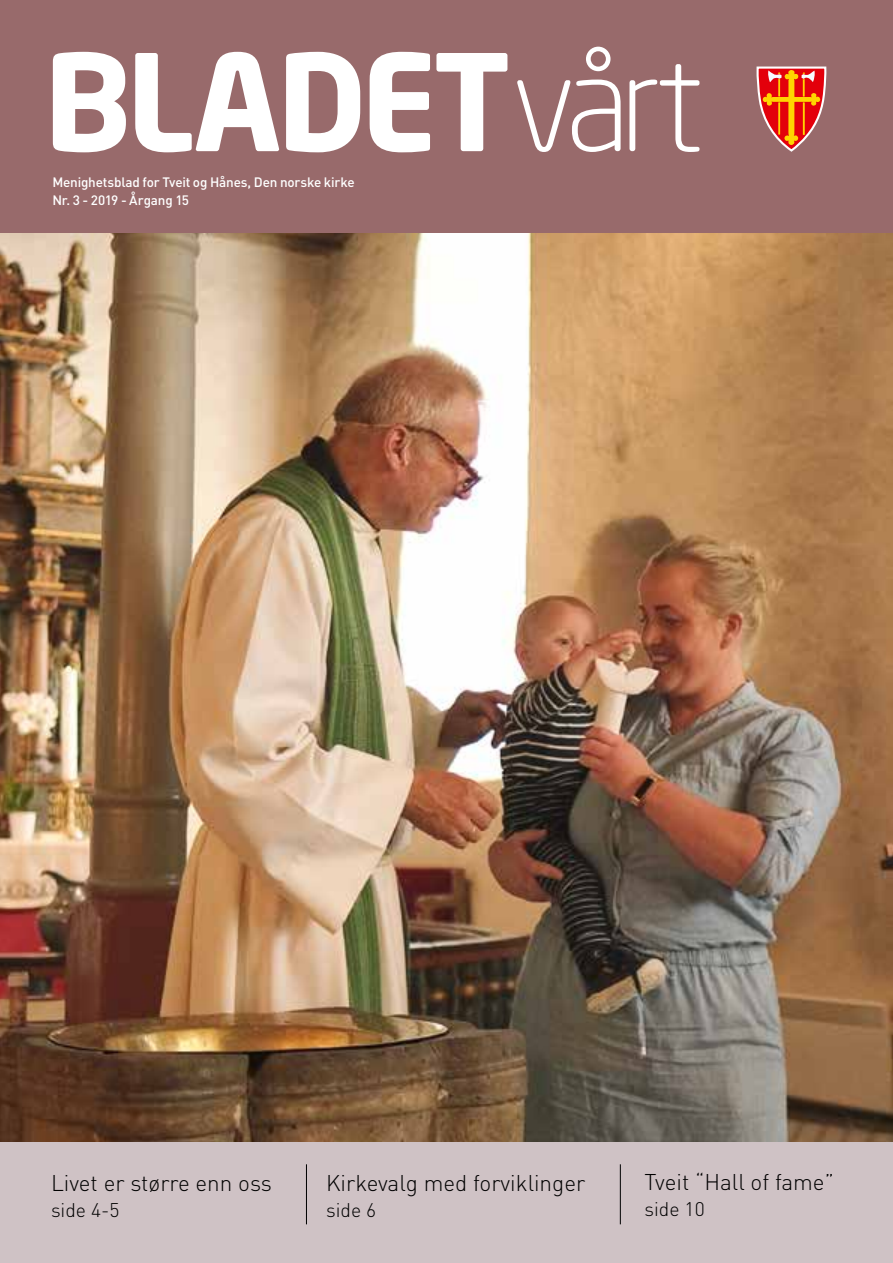
<style>
.page{position:relative;width:893px;height:1263px;background:#fff}
.page>*{position:absolute;margin:0;border:0;box-sizing:border-box;transform-origin:0 0}
.t1{font:700 132.15px "Neo Sans";letter-spacing:-.035em;color:#fff}
.t2{font:300 22.5px "DIN";color:#000}
.t3{font:300 19.5px "DIN";color:#000}
.t4{font:500 13.5px/18.8px "DIN";letter-spacing:-.015em;color:#fff}
.s1{font-weight:300}
</style>
<div class="page">
<div style="left:0;top:1142px;width:893px;height:121px;background:#cfc2c5"></div>
<div style="left:0;top:0;width:893px;height:234px;background:#986a6b"></div>
<hr style="left:306px;top:1164px;width:1px;height:60px;background:#000">
<hr style="left:620px;top:1164px;width:1px;height:60px;background:#000">
<svg style="left:756px;top:66px;width:71px;height:86px"></svg>
<img style="left:0;top:233px;width:893px;height:908px">
<h1 class="t1" style="left:44px;top:17px;width:663px">BLADET<span class="s1">vårt</span></h1>
<p class="t4" style="left:52px;top:172px;width:304px">Menighetsblad for Tveit og Hånes, Den norske kirke<br>Nr. 3 - 2019 - Årgang 15</p>
<h2 class="t2" style="left:51px;top:1169px;width:222px">Livet er større enn oss</h2>
<h3 class="t3" style="left:51px;top:1197px;width:70px">side 4-5</h3>
<h2 class="t2" style="left:326px;top:1169px;width:261px">Kirkevalg med forviklinger</h2>
<h3 class="t3" style="left:326px;top:1197px;width:52px">side 6</h3>
<h2 class="t2" style="left:644px;top:1168px;width:191px">Tveit “Hall of fame”</h2>
<h3 class="t3" style="left:644px;top:1197px;width:62px">side 10</h3>
</div>
